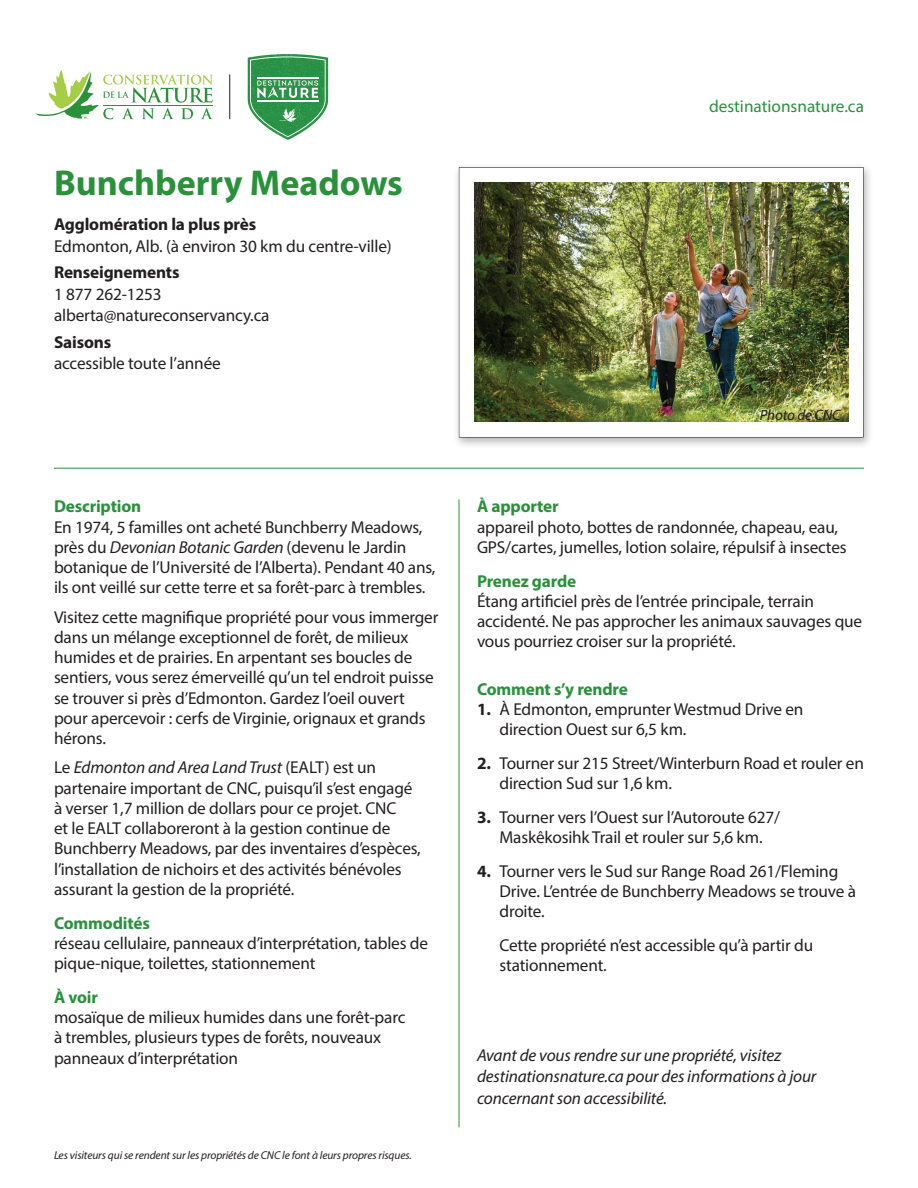
<style>
.page{position:relative;width:918px;height:1188px;background:#fff}
.page>*{position:absolute;margin:0;border:0;box-sizing:border-box;transform-origin:0 0}
.Property_Name{font:700 36px "Myriad Pro";color:#2a913b}
.Body_Copy{font:17.25px/20.2px "Myriad Pro";letter-spacing:-.01em;color:#231f20}
.Property_Info_AND_Ma{font:17.25px/21.8px "Myriad Pro";letter-spacing:-.01em;color:#231f20}
.Body_Copy-2{font:italic 17.25px/21.8px "Myriad Pro";letter-spacing:-.01em;color:#231f20}
.t1{font:17.25px "Myriad Pro";color:#2a913b}
.Body_Copy-3{font:700 17.25px "Myriad Pro";letter-spacing:-.01em;color:#2a913b}
.Property_Info_AND_Ma-2{font:italic 15px "Myriad Pro";letter-spacing:-.01em;color:#231f20}
.t2{font:italic 11.4px "Myriad Pro";letter-spacing:-.01em;color:#231f20}
.s1{font-weight:700}
.s2{font-weight:700;color:#2a913b}
.s3{font-style:italic}
</style>
<div class="page">
<hr style="left:54px;top:468px;width:810px;height:1px;background:#2a913b">
<hr style="left:459px;top:500px;width:1px;height:627px;background:#2a913b">
<div style="left:453px;top:163px;width:421px;height:286px;background:#231f20;opacity:.3"></div>
<svg style="left:248px;top:54px;width:80px;height:86px"></svg>
<hr style="left:257px;top:100px;width:61px;height:1px;background:#fff">
<hr style="left:257px;top:77px;width:61px;height:1px;background:#fff">
<svg style="left:36px;top:70px;width:177px;height:49px"></svg>
<hr style="left:229px;top:74px;width:1px;height:45px;background:#231f20">
<img style="left:474px;top:183px;width:374px;height:239px">
<p class="Property_Name" style="left:54px;top:159px;width:350px">Bunchberry Meadows</p>
<p class="Property_Info_AND_Ma" style="left:54px;top:213px;width:339px"><span class="s1">Agglomération la plus près<br></span>Edmonton, Alb. (à environ 30 km du centre-ville)</p>
<p class="Property_Info_AND_Ma" style="left:54px;top:261px;width:217px"><span class="s1">Renseignements<br></span>1 877 262-1253 alberta@natureconservancy.ca</p>
<p class="Property_Info_AND_Ma" style="left:54px;top:331px;width:168px"><span class="s1">Saisons<br></span>accessible toute l’année</p>
<p class="Body_Copy" style="left:54px;top:496px;width:383px"><span class="s2">Description<br></span>En 1974, 5 familles ont acheté Bunchberry Meadows, près du <span class="s3">Devonian Botanic Garden</span> (devenu le Jardin botanique de l’Université de l’Alberta). Pendant 40 ans, ils ont veillé sur cette terre et sa forêt-parc à trembles.</p>
<p class="Body_Copy" style="left:54px;top:607px;width:386px">Visitez cette magnifique propriété pour vous immerger dans un mélange exceptionnel de forêt, de milieux humides et de prairies. En arpentant ses boucles de sentiers, vous serez émerveillé qu’un tel endroit puisse se trouver si près d’Edmonton. Gardez l’oeil ouvert pour apercevoir : cerfs de Virginie, orignaux et grands hérons.</p>
<p class="Body_Copy" style="left:54px;top:757px;width:368px">Le <span class="s3">Edmonton and Area Land Trust</span> (EALT) est un partenaire important de CNC, puisqu’il s’est engagé à verser 1,7 million de dollars pour ce projet. CNC<br>et le EALT collaboreront à la gestion continue de Bunchberry Meadows, par des inventaires d’espèces, l’installation de nichoirs et des activités bénévoles assurant la gestion de la propriété.</p>
<p class="Body_Copy" style="left:54px;top:913px;width:376px"><span class="s2">Commodités<br></span>réseau cellulaire, panneaux d’interprétation, tables de pique-nique, toilettes, stationnement</p>
<p class="Body_Copy" style="left:54px;top:987px;width:353px"><span class="s2">À voir<br></span>mosaïque de milieux humides dans une forêt-parc à trembles, plusieurs types de forêts, nouveaux panneaux d’interprétation</p>
<p class="t2" style="left:54px;top:1148px;width:359px">Les visiteurs qui se rendent sur les propriétés de CNC le font à leurs propres risques.</p>
<p class="t1" style="left:709px;top:96px;width:156px">destinationsnature.ca</p>
<p class="Property_Info_AND_Ma-2" style="left:760px;top:406px;width:82px">Photo de CNC</p>
<p class="Body_Copy" style="left:477px;top:496px;width:371px"><span class="s2">À apporter<br></span>appareil photo, bottes de randonnée, chapeau, eau,<br>GPS/cartes, jumelles, lotion solaire, répulsif à insectes</p>
<p class="Body_Copy" style="left:477px;top:571px;width:387px"><span class="s2">Prenez garde<br></span>Étang artificiel près de l’entrée principale, terrain accidenté. Ne pas approcher les animaux sauvages que vous pourriez croiser sur la propriété.</p>
<p class="Body_Copy-3" style="left:477px;top:678px;width:152px">Comment s’y rendre</p>
<p class="Body_Copy" style="left:500px;top:699px;width:305px;text-indent:-22px"><span class="s1">1.</span> À Edmonton, emprunter Westmud Drive en direction Ouest sur 6,5 km.</p>
<p class="Body_Copy" style="left:500px;top:753px;width:366px;text-indent:-22px"><span class="s1">2.</span> Tourner sur 215 Street/Winterburn Road et rouler en direction Sud sur 1,6 km.</p>
<p class="Body_Copy" style="left:477px;top:807px;width:305px;text-align:center"><span class="s1">3.</span> Tourner vers l’Ouest sur l’Autoroute 627/<br>Maskêkosihk Trail et rouler sur 5,6 km.</p>
<p class="Body_Copy" style="left:500px;top:861px;width:358px;text-indent:-22px"><span class="s1">4.</span> Tourner vers le Sud sur Range Road 261/Fleming<br>Drive. L’entrée de Bunchberry Meadows se trouve à droite.</p>
<p class="Body_Copy" style="left:499px;top:935px;width:315px">Cette propriété n’est accessible qu’à partir du stationnement.</p>
<p class="Body_Copy-2" style="left:477px;top:1044px;width:341px">Avant de vous rendre sur une propriété, visitez destinationsnature.ca pour des informations à jour concernant son accessibilité.</p>
</div>
